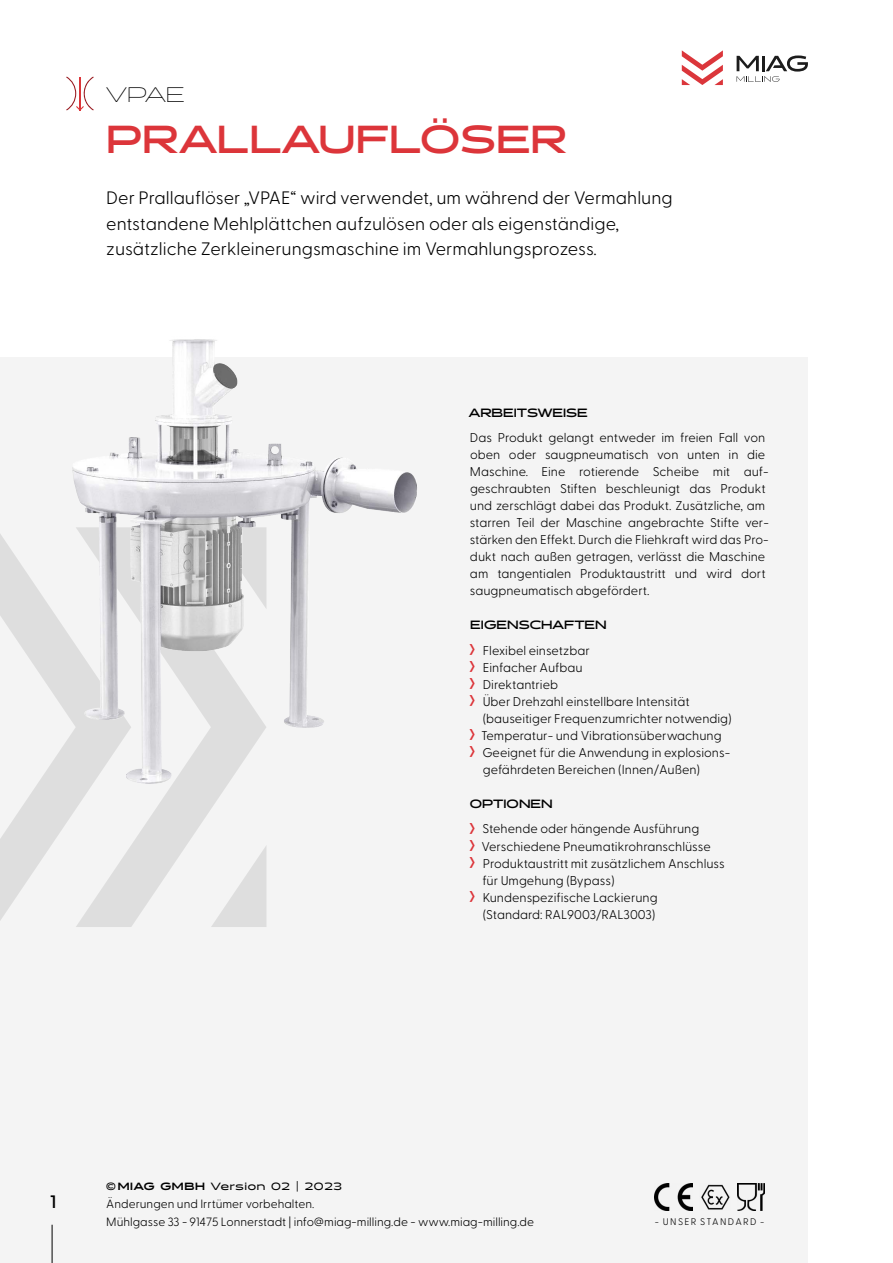
<style>
.page{position:relative;width:893px;height:1263px;background:#fff}
.page>*{position:absolute;margin:0;border:0;box-sizing:border-box;transform-origin:0 0}
.t1{font:700 39px "Halogen";color:#dc353a}
.t2{font:100 21px "Halogen";color:#000}
.t3{font:300 18px/25.5px "Greycliff CF";color:#000}
.t4{font:600 18px "Greycliff CF";color:#000}
.t5{font:300 12.75px/17px "Greycliff CF";color:#000}
.t6{font:300 12px/18px "Greycliff CF";color:#000}
.t7{font:700 12px "Halogen";color:#000}
.t8{font:500 10.5px "Halogen";letter-spacing:.06em;color:#000}
.t9{font:300 9.6px "Greycliff CF";letter-spacing:.13em;color:#000}
.s1{font-family:"Halogen";font-weight:900;font-size:10.8px;color:#dc353a}
.s2{font-weight:900}
</style>
<div class="page">
<div style="left:0;top:357px;width:808px;height:906px;background:#f4f4f4"></div>
<svg style="left:0;top:534px;width:71px;height:387px"></svg>
<svg style="left:76px;top:816px;width:130px;height:111px"></svg>
<svg style="left:211px;top:846px;width:55px;height:81px"></svg>
<svg style="left:66px;top:77px;width:28px;height:34px"></svg>
<hr style="left:79px;top:77px;width:1px;height:33px;background:#dc353a">
<img style="left:6px;top:339px;width:411px;height:477px">
<img style="left:655px;top:1183px;width:38px;height:27px">
<img style="left:701px;top:1184px;width:29px;height:26px">
<img style="left:737px;top:1183px;width:27px;height:27px">
<svg style="left:682px;top:50px;width:41px;height:35px"></svg>
<svg style="left:737px;top:55px;width:71px;height:27px"></svg>
<hr style="left:52px;top:1225px;width:1px;height:38px;background:#000">
<h2 class="t2" style="left:106px;top:82px;width:80px">VPAE</h2>
<h1 class="t1" style="left:106px;top:115px;width:462px">PRALLAUFLÖSER</h1>
<h3 class="t3" style="left:106px;top:184px;width:568px">Der Prallauflöser „VPAE“ wird verwendet, um während der Vermahlung entstandene Mehlplättchen aufzulösen oder als eigenständige, zusätzliche Zerkleinerungsmaschine im Vermahlungsprozess.</h3>
<p class="t7" style="left:469px;top:405px;width:120px">ARBEITSWEISE</p>
<p class="t5" style="left:470px;top:428px;width:301px">Das Produkt gelangt entweder im freien Fall von oben oder saugpneumatisch von unten in die Maschine. Eine rotierende Scheibe mit auf&shy;geschraubten Stiften beschleunigt das Produkt und zerschlägt dabei das Produkt. Zusätzliche, am starren Teil der Maschine angebrachte Stifte ver&shy;stärken den Effekt. Durch die Fliehkraft wird das Pro&shy;dukt nach außen getragen, verlässt die Maschine am tangentialen Produktaustritt und wird dort saugpneumatisch abgefördert.</p>
<p class="t7" style="left:470px;top:618px;width:138px">EIGENSCHAFTEN</p>
<p class="t5" style="left:469px;top:641px;width:122px"><span class="s1">〉</span> Flexibel einsetzbar</p>
<p class="t5" style="left:469px;top:658px;width:115px"><span class="s1">〉</span> Einfacher Aufbau</p>
<p class="t5" style="left:469px;top:675px;width:90px"><span class="s1">〉</span> Direktantrieb</p>
<p class="t5" style="left:469px;top:692px;width:222px"><span class="s1">〉</span> Über Drehzahl einstellbare Intensität</p>
<p class="t5" style="left:483px;top:709px;width:251px">(bauseitiger Frequenzumrichter notwendig)</p>
<p class="t5" style="left:469px;top:726px;width:254px"><span class="s1">〉</span> Temperatur- und Vibrationsüberwachung</p>
<p class="t5" style="left:469px;top:743px;width:261px"><span class="s1">〉</span> Geeignet für die Anwendung in explosions-</p>
<p class="t5" style="left:483px;top:760px;width:219px">gefährdeten Bereichen (Innen/Außen)</p>
<p class="t7" style="left:470px;top:796px;width:84px">OPTIONEN</p>
<p class="t5" style="left:469px;top:819px;width:232px"><span class="s1">〉</span> Stehende oder hängende Ausführung</p>
<p class="t5" style="left:469px;top:836px;width:243px"><span class="s1">〉</span> Verschiedene Pneumatikrohranschlüsse</p>
<p class="t5" style="left:469px;top:853px;width:257px"><span class="s1">〉</span> Produktaustritt mit zusätzlichem Anschluss</p>
<p class="t5" style="left:482px;top:870px;width:134px">für Umgehung (Bypass)</p>
<p class="t5" style="left:469px;top:887px;width:190px"><span class="s1">〉</span> Kundenspezifische Lackierung</p>
<p class="t5" style="left:483px;top:904px;width:174px">(Standard: RAL9003/RAL3003)</p>
<h3 class="t4" style="left:50px;top:1188px;width:7px">1</h3>
<p class="t8" style="left:106px;top:1179px;width:237px"><span class="s2">©MIAG GMBH</span> Version 02 | 2023</p>
<p class="t6" style="left:106px;top:1193px;width:429px">Änderungen und Irrtümer vorbehalten.<br>Mühlgasse 33 - 91475 Lonnerstadt | info@miag-milling.de - www.miag-milling.de</p>
<p class="t9" style="left:655px;top:1214px;width:111px">- UNSER STANDARD -</p>
</div>
